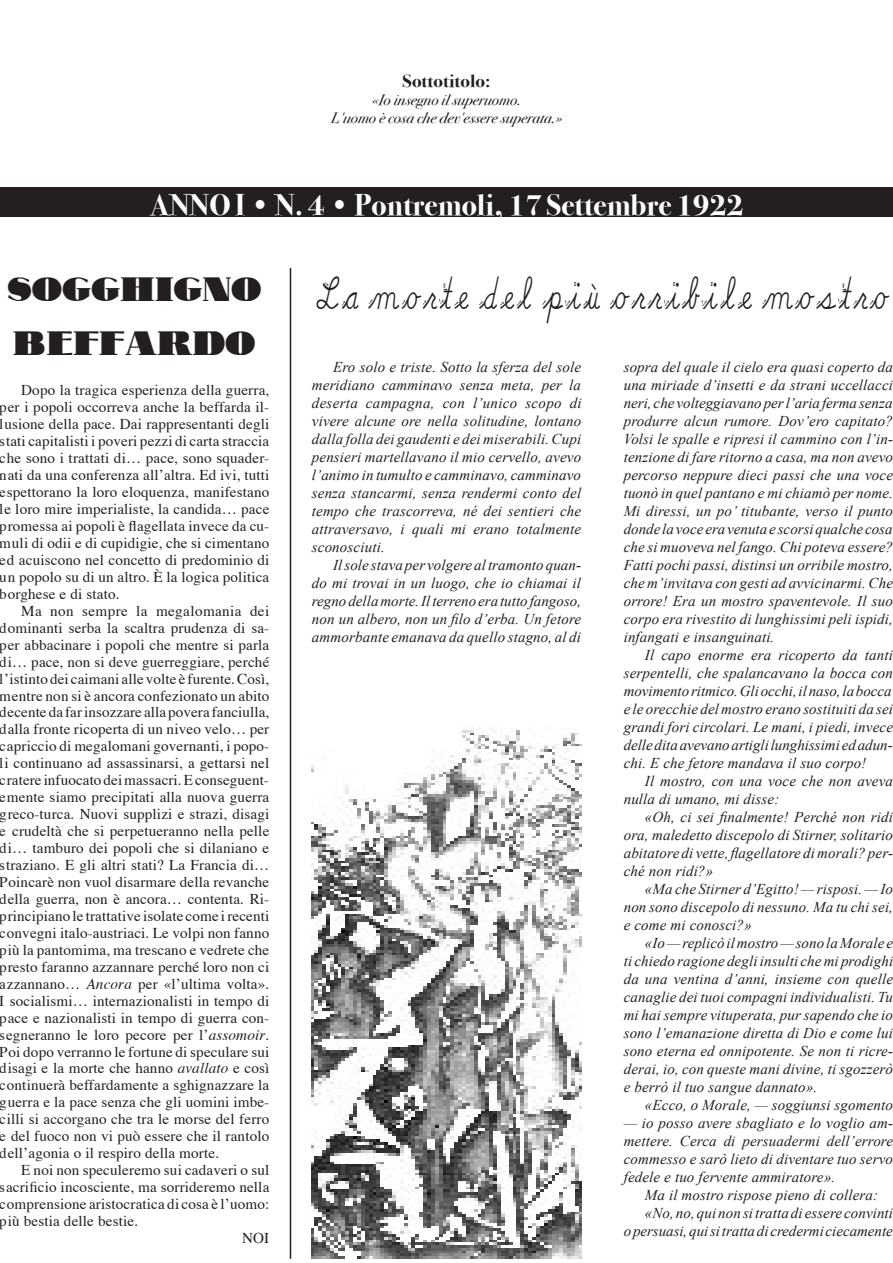
<style>
.page{position:relative;width:893px;height:1263px;background:#fff}
.page>*{position:absolute;margin:0;border:0;box-sizing:border-box;transform-origin:0 0}
.t1{font:51px "School House Cursive B";color:#231f20;scale:.65 1}
.t2{font:700 36px/54px "Statement";color:#231f20;scale:.77 1}
.t3{font:30px "Bodoni Svty Two ITCTT Bold";color:#fff}
.t4{font:18px "Bodoni Svty Two ITCTT Bold";color:#231f20;scale:1.05 1}
.t5{font:italic 15px/18px "Times New Roman";letter-spacing:.01em;color:#231f20;text-align:justify}
.t6{font:15px/17px "Times";letter-spacing:.01em;color:#231f20;text-align:justify}
.t7{font:15px/18px "Bodoni Svty Two ITCTT Book Ita";color:#231f20;text-align:center;scale:1.05 1}
.s1{font-style:italic}
</style>
<div class="page">
<img style="left:312px;top:730px;width:269px;height:529px">
<div style="left:0;top:187px;width:893px;height:30px;background:#231f20"></div>
<hr style="left:290px;top:268px;width:1px;height:991px;background:#231f20">
<p class="t4" style="left:403px;top:71px;width:85px">Sottotitolo:</p>
<p class="t7" style="left:331px;top:91px;width:222px">«Io insegno il superuomo.<br>L'uomo è cosa che dev'essere superata.»</p>
<h3 class="t3" style="left:149px;top:187px;width:596px">ANNO I • N. 4 • Pontremoli, 17 Settembre 1922</h3>
<h2 class="t2" style="left:7px;top:257px;width:333px">SOGGHIGNO<br>BEFFARDO</h2>
<h1 class="t1" style="left:315px;top:267px;width:885px">La morte del più orribile mostro</h1>
<p class="t6" style="left:0;top:383px;width:271px;text-indent:21px">Dopo la tragica esperienza della guerra, per i popoli occorreva anche la beffarda il&shy;lusione della pace. Dai rappresentanti degli stati capitalisti i poveri pezzi di carta straccia che sono i trattati di… pace, sono squader&shy;nati da una conferenza all’altra. Ed ivi, tutti espettorano la loro eloquenza, manifestano le loro mire imperialiste, la candida… pace promessa ai popoli è flagellata invece da cu&shy;muli di odii e di cupidigie, che si cimentano ed acuiscono nel concetto di predominio di un popolo su di un altro. È la logica politica borghese e di stato.</p>
<p class="t6" style="left:0;top:603px;width:271px;text-indent:21px">Ma non sempre la megalomania dei dominanti serba la scaltra prudenza di sa&shy;per abbacinare i popoli che mentre si parla di… pace, non si deve guerreggiare, perché l’istinto dei caimani alle volte è furente. Così, mentre non si è ancora confezionato un abito decente da far insozzare alla povera fanciulla, dalla fronte ricoperta di un niveo velo… per capriccio di megalomani governanti, i popo&shy;li continuano ad assassinarsi, a gettarsi nel cratere infuocato dei massacri. E conseguent&shy;emente siamo precipitati alla nuova guerra greco-turca. Nuovi supplizi e strazi, disagi e crudeltà che si perpetueranno nella pelle di… tamburo dei popoli che si dilaniano e straziano. E gli altri stati? La Francia di… Poincarè non vuol disarmare della revanche della guerra, non è ancora… contenta. Ri&shy;principiano le trattative isolate come i recenti convegni italo-austriaci. Le volpi non fanno più la pantomima, ma trescano e vedrete che presto faranno azzannare perché loro non ci azzannano… <span class="s1">Ancora</span> per «l’ultima volta».<br>I socialismi… internazionalisti in tempo di pace e nazionalisti in tempo di guerra con&shy;segneranno le loro pecore per l’<span class="s1">assomoir</span>.<br>Poi dopo verranno le fortune di speculare sui disagi e la morte che hanno <span class="s1">avallato</span> e così continuerà beffardamente a sghignazzare la guerra e la pace senza che gli uomini imbe&shy;cilli si accorgano che tra le morse del ferro e del fuoco non vi può essere che il rantolo dell’agonia o il respiro della morte.</p>
<p class="t6" style="left:21px;top:1163px;width:250px">E noi non speculeremo sui cadaveri o sul</p>
<p class="t6" style="left:0;top:1180px;width:271px">sacrificio incosciente, ma sorrideremo nella</p>
<p class="t6" style="left:0;top:1197px;width:271px">comprensione aristocratica di cosa è l’uomo:</p>
<p class="t6" style="left:0;top:1214px;width:140px">più bestia delle bestie.</p>
<p class="t6" style="left:242px;top:1231px;width:29px">NOI</p>
<p class="t5" style="left:312px;top:358px;width:271px;text-indent:21px">Ero solo e triste. Sotto la sferza del sole meridiano camminavo senza meta, per la deserta campagna, con l’unico scopo di vivere alcune ore nella solitudine, lontano dalla folla dei gaudenti e dei miserabili. Cupi pensieri martellavano il mio cervello, avevo l’animo in tumulto e camminavo, camminavo senza stancarmi, senza rendermi conto del tempo che trascorreva, né dei sentieri che attraversavo, i quali mi erano totalmente sconosciuti.</p>
<p class="t5" style="left:312px;top:556px;width:271px;text-indent:21px">Il sole stava per volgere al tramonto quan&shy;do mi trovai in un luogo, che io chiamai il regno della morte. Il terreno era tutto fangoso, non un albero, non un filo d’erba. Un fetore ammorbante emanava da quello stagno, al di</p>
<p class="t5" style="left:624px;top:358px;width:271px">sopra del quale il cielo era quasi coperto da una miriade d’insetti e da strani uccellacci neri, che volteggiavano per l’aria ferma senza produrre alcun rumore. Dov’ero capitato?<br>Volsi le spalle e ripresi il cammino con l’in&shy;tenzione di fare ritorno a casa, ma non avevo percorso neppure dieci passi che una voce tuonò in quel pantano e mi chiamò per nome.<br>Mi diressi, un po’ titubante, verso il punto donde la voce era venuta e scorsi qualche cosa che si muoveva nel fango. Chi poteva essere?<br>Fatti pochi passi, distinsi un orribile mostro, che m’invitava con gesti ad avvicinarmi. Che orrore! Era un mostro spaventevole. Il suo corpo era rivestito di lunghissimi peli ispidi, infangati e insanguinati.</p>
<p class="t5" style="left:624px;top:646px;width:271px;text-indent:21px">Il capo enorme era ricoperto da tanti serpentelli, che spalancavano la bocca con movimento ritmico. Gli occhi, il naso, la bocca e le orecchie del mostro erano sostituiti da sei grandi fori circolari. Le mani, i piedi, invece delle dita avevano artigli lunghissimi ed adun&shy;chi. E che fetore mandava il suo corpo!</p>
<p class="t5" style="left:624px;top:772px;width:271px;text-indent:21px">Il mostro, con una voce che non aveva nulla di umano, mi disse:</p>
<p class="t5" style="left:624px;top:808px;width:271px;text-indent:21px">«Oh, ci sei finalmente! Perché non ridi ora, maledetto discepolo di Stirner, solitario abitatore di vette, flagellatore di morali? per&shy;ché non ridi?»</p>
<p class="t5" style="left:624px;top:880px;width:271px;text-indent:21px">«Ma che Stirner d’Egitto! — risposi. — Io non sono discepolo di nessuno. Ma tu chi sei, e come mi conosci?»</p>
<p class="t5" style="left:624px;top:934px;width:271px;text-indent:21px">«Io — replicò il mostro — sono la Morale e ti chiedo ragione degli insulti che mi prodighi da una ventina d’anni, insieme con quelle canaglie dei tuoi compagni individualisti. Tu mi hai sempre vituperata, pur sapendo che io sono l’emanazione diretta di Dio e come lui sono eterna ed onnipotente. Se non ti ricre&shy;derai, io, con queste mani divine, ti sgozzerò e berrò il tuo sangue dannato».</p>
<p class="t5" style="left:645px;top:1096px;width:250px">«Ecco, o Morale, — soggiunsi sgomento</p>
<p class="t5" style="left:624px;top:1114px;width:271px">— io posso avere sbagliato e lo voglio am&shy;mettere. Cerca di persuadermi dell’errore commesso e sarò lieto di diventare tuo servo fedele e tuo fervente ammiratore».</p>
<p class="t5" style="left:645px;top:1186px;width:235px">Ma il mostro rispose pieno di collera:</p>
<p class="t5" style="left:645px;top:1204px;width:250px">«No, no, qui non si tratta di essere convinti</p>
<p class="t5" style="left:624px;top:1222px;width:271px">o persuasi, qui si tratta di credermi ciecamente</p>
</div>
